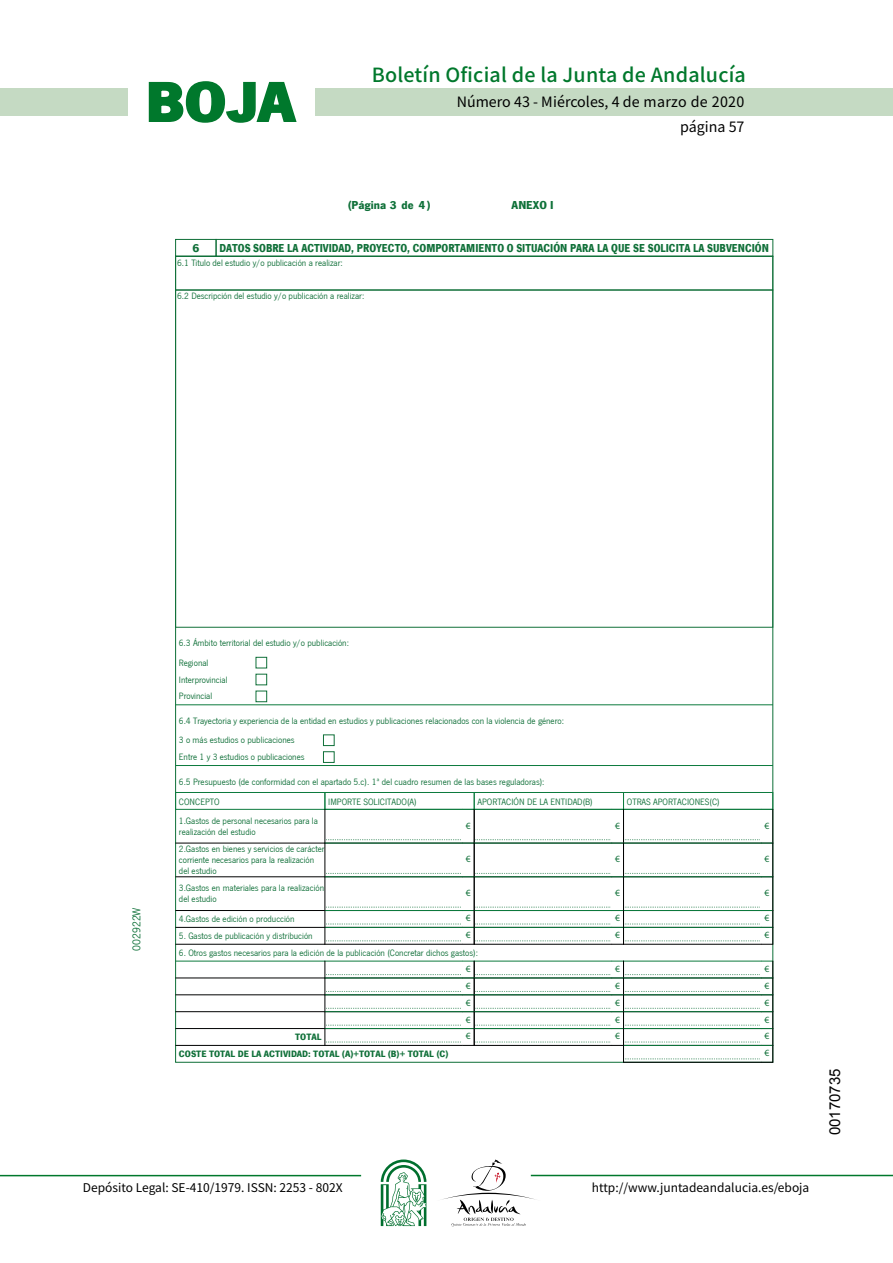
<style>
.page{position:relative;width:893px;height:1263px;background:#fff}
.page>*{position:absolute;margin:0;border:0;box-sizing:border-box;transform-origin:0 0}
.t1{font:700 57.75px "News Got T";color:#00782c;scale:1.14 1}
.t2{font:500 19.5px "Noto Sans HK";letter-spacing:.01em;color:#00782c}
.t3{font:15px "Arial";color:#000}
.t4{font:14.25px/24.5px "Noto Sans HK";color:#000;text-align:right}
.t5{font:12px "Noto Sans HK";color:#000}
.t6{font:700 11.85px "News Got T";color:#107039;scale:.9 1}
.t7{font:700 11.85px "News Got T";color:#107039}
.t8{font:11.85px "News Got T";color:#0f7139}
.t9{font:700 11.85px "News Got T";color:#0f7139}
.t10{font:9.45px/11.4px "News Got T";color:#107039}
.t11{font:700 9.45px "News Got T";color:#107039}
.t12{font:9.45px "Myriad Pro";color:#107039}
.s1{color:#0f7139}
</style>
<div class="page">
<div style="left:315px;top:88px;width:577px;height:28px;background:#c5dac3"></div>
<div style="left:0;top:88px;width:128px;height:28px;background:#c5dac3"></div>
<hr style="left:0;top:1175px;width:361px;height:1px;background:#00782c">
<hr style="left:531px;top:1175px;width:361px;height:1px;background:#00782c">
<svg style="left:148px;top:81px;width:149px;height:42px"></svg>
<svg style="left:442px;top:1159px;width:100px;height:67px"></svg>
<svg style="left:381px;top:1160px;width:45px;height:66px"></svg>
<div style="left:175px;top:239px;width:41px;height:18px;border:1px solid #107039"></div>
<div style="left:215px;top:239px;width:558px;height:18px;border:1px solid #107039"></div>
<div style="left:175px;top:256px;width:598px;height:34px;border:1px solid #107039"></div>
<div style="left:256px;top:657px;width:11px;height:11px;border:1px solid #107039"></div>
<div style="left:256px;top:674px;width:11px;height:11px;border:1px solid #107039"></div>
<div style="left:256px;top:691px;width:11px;height:11px;border:1px solid #107039"></div>
<hr style="left:175px;top:705px;width:598px;height:1px;background:#0d7b3e">
<div style="left:323px;top:735px;width:11px;height:11px;border:1px solid #107039"></div>
<div style="left:323px;top:751px;width:11px;height:12px;border:1px solid #107039"></div>
<hr style="left:175px;top:765px;width:598px;height:1px;background:#0d7b3e">
<div style="left:175px;top:792px;width:150px;height:18px;border:1px solid #0d7b3e"></div>
<div style="left:324px;top:792px;width:150px;height:18px;border:1px solid #0d7b3e"></div>
<div style="left:474px;top:792px;width:149px;height:18px;border:1px solid #0d7b3e"></div>
<div style="left:623px;top:792px;width:150px;height:18px;border:1px solid #0d7b3e"></div>
<hr style="left:175px;top:843px;width:150px;height:1px;background:#010202">
<hr style="left:324px;top:809px;width:138px;height:1px;background:#0d7b3e">
<hr style="left:324px;top:809px;width:1px;height:34px;background:#010202">
<svg style="left:462px;top:809px;width:12px;height:1px"></svg>
<hr style="left:474px;top:809px;width:138px;height:1px;background:#0d7b3e">
<hr style="left:474px;top:809px;width:1px;height:34px;background:#010202">
<hr style="left:623px;top:809px;width:138px;height:1px;background:#0d7b3e">
<hr style="left:623px;top:809px;width:1px;height:34px;background:#010202">
<hr style="left:772px;top:809px;width:1px;height:34px;background:#010202">
<hr style="left:175px;top:877px;width:150px;height:1px;background:#010202">
<hr style="left:324px;top:843px;width:138px;height:1px;background:#0d7b3e">
<hr style="left:324px;top:843px;width:1px;height:34px;background:#010202">
<hr style="left:474px;top:843px;width:1px;height:34px;background:#010202">
<hr style="left:623px;top:843px;width:1px;height:34px;background:#010202">
<svg style="left:326px;top:839px;width:447px;height:5px"></svg>
<hr style="left:772px;top:843px;width:1px;height:34px;background:#010202">
<hr style="left:175px;top:910px;width:150px;height:1px;background:#010202">
<hr style="left:324px;top:877px;width:138px;height:1px;background:#0d7b3e">
<hr style="left:324px;top:877px;width:1px;height:34px;background:#010202">
<hr style="left:474px;top:877px;width:1px;height:34px;background:#010202">
<hr style="left:623px;top:877px;width:1px;height:34px;background:#010202">
<svg style="left:326px;top:873px;width:447px;height:5px"></svg>
<hr style="left:772px;top:877px;width:1px;height:34px;background:#010202">
<hr style="left:175px;top:927px;width:150px;height:1px;background:#010202">
<hr style="left:175px;top:944px;width:150px;height:1px;background:#010202">
<svg style="left:324px;top:907px;width:449px;height:38px"></svg>
<hr style="left:175px;top:961px;width:150px;height:1px;background:#0d7b3e">
<hr style="left:175px;top:978px;width:150px;height:1px;background:#010202">
<hr style="left:175px;top:995px;width:150px;height:1px;background:#010202">
<hr style="left:175px;top:1011px;width:150px;height:1px;background:#010202">
<hr style="left:175px;top:1028px;width:150px;height:1px;background:#010202">
<hr style="left:175px;top:1045px;width:150px;height:1px;background:#010202">
<svg style="left:324px;top:961px;width:449px;height:102px"></svg>
<h1 class="t1" style="left:145px;top:68px;width:133px">BOJA</h1>
<h2 class="t2" style="left:372px;top:64px;width:375px">Boletín Oficial de la Junta de Andalucía</h2>
<h3 class="t4" style="left:457px;top:90px;width:289px">Número 43 - Miércoles, 4 de marzo de 2020 página 57</h3>
<p class="t7" style="left:347px;top:198px;width:85px">(Página <span class="s1">3</span> de )</p>
<p class="t9" style="left:418px;top:198px;width:8px">4</p>
<p class="t9" style="left:511px;top:198px;width:43px">ANEXO I</p>
<p class="t7" style="left:192px;top:241px;width:8px">6</p>
<p class="t6" style="left:219px;top:241px;width:612px">DATOS SOBRE LA ACTIVIDAD, PROYECTO, COMPORTAMIENTO O SITUACIÓN PARA LA QUE SE SOLICITA LA SUBVENCIÓN</p>
<p class="t10" style="left:177px;top:258px;width:167px">6.1 Titulo del estudio y/o publicación a realizar:</p>
<p class="t10" style="left:177px;top:290px;width:188px">6.2 Descripción del estudio y/o publicación a realizar:</p>
<p class="t8" style="left:130px;top:951px;width:45px;rotate:-90deg">002922W</p>
<p class="t10" style="left:179px;top:634px;width:171px;line-height:19.2px">6.3 Ámbito territorial del estudio y/o publicación:<br>Regional</p>
<p class="t10" style="left:179px;top:671px;width:50px;line-height:16.8px">Interprovincial<br>Provincial</p>
<p class="t10" style="left:179px;top:711px;width:386px;line-height:19.4px">6.4 Trayectoria y experiencia de la entidad en estudios y publicaciones relacionados con la violencia de género:<br>3 o más estudios o publicaciones</p>
<p class="t10" style="left:179px;top:751px;width:127px">Entre 1 y 3 estudios o publicaciones</p>
<p class="t10" style="left:179px;top:771px;width:367px;line-height:20.2px">6.5 Presupuesto (de conformidad con el apartado 5.c). 1ª del cuadro resumen de las bases reguladoras):<br>CONCEPTO</p>
<p class="t10" style="left:328px;top:796px;width:90px">IMPORTE SOLICITADO(A)</p>
<p class="t10" style="left:477px;top:796px;width:117px">APORTACIÓN DE LA ENTIDAD(B)</p>
<p class="t10" style="left:627px;top:796px;width:94px">OTRAS APORTACIONES(C)</p>
<p class="t10" style="left:179px;top:815px;width:140px">1.Gastos de personal necesarios para la realización del estudio</p>
<p class="t12" style="left:466px;top:820px;width:6px">€</p>
<p class="t12" style="left:615px;top:820px;width:6px">€</p>
<p class="t12" style="left:764px;top:820px;width:6px">€</p>
<p class="t10" style="left:179px;top:843px;width:147px">2.Gastos en bienes y servicios de carácter corriente necesarios para la realización del estudio</p>
<p class="t12" style="left:466px;top:853px;width:6px">€</p>
<p class="t12" style="left:615px;top:853px;width:6px">€</p>
<p class="t12" style="left:764px;top:853px;width:6px">€</p>
<p class="t10" style="left:179px;top:882px;width:147px">3.Gastos en materiales para la realización del estudio</p>
<p class="t12" style="left:466px;top:887px;width:6px">€</p>
<p class="t12" style="left:615px;top:887px;width:6px">€</p>
<p class="t12" style="left:764px;top:887px;width:6px">€</p>
<p class="t10" style="left:179px;top:913px;width:117px">4.Gastos de edición o producción</p>
<p class="t12" style="left:466px;top:912px;width:6px">€</p>
<p class="t12" style="left:615px;top:912px;width:6px">€</p>
<p class="t12" style="left:764px;top:912px;width:6px">€</p>
<p class="t10" style="left:179px;top:930px;width:135px">5. Gastos de publicación y distribución</p>
<p class="t12" style="left:466px;top:929px;width:6px">€</p>
<p class="t12" style="left:615px;top:929px;width:6px">€</p>
<p class="t12" style="left:764px;top:929px;width:6px">€</p>
<p class="t10" style="left:179px;top:947px;width:300px">6. Otros gastos necesarios para la edición de la publicación (Concretar dichos gastos):</p>
<p class="t12" style="left:466px;top:963px;width:6px">€</p>
<p class="t12" style="left:615px;top:963px;width:6px">€</p>
<p class="t12" style="left:764px;top:963px;width:6px">€</p>
<p class="t12" style="left:466px;top:980px;width:6px">€</p>
<p class="t12" style="left:615px;top:980px;width:6px">€</p>
<p class="t12" style="left:764px;top:980px;width:6px">€</p>
<p class="t12" style="left:466px;top:997px;width:6px">€</p>
<p class="t12" style="left:615px;top:997px;width:6px">€</p>
<p class="t12" style="left:764px;top:997px;width:6px">€</p>
<p class="t12" style="left:466px;top:1014px;width:6px">€</p>
<p class="t12" style="left:615px;top:1014px;width:6px">€</p>
<p class="t12" style="left:764px;top:1014px;width:6px">€</p>
<p class="t11" style="left:295px;top:1031px;width:28px">TOTAL</p>
<p class="t12" style="left:466px;top:1030px;width:6px">€</p>
<p class="t12" style="left:615px;top:1030px;width:6px">€</p>
<p class="t12" style="left:764px;top:1030px;width:6px">€</p>
<p class="t11" style="left:179px;top:1048px;width:271px">COSTE TOTAL DE LA ACTIVIDAD: TOTAL (A)+TOTAL (B)+ TOTAL (C)</p>
<p class="t12" style="left:764px;top:1047px;width:6px">€</p>
<p class="t5" style="left:83px;top:1181px;width:261px">Depósito Legal: SE-410/1979. ISSN: 2253 - 802X</p>
<p class="t5" style="left:592px;top:1181px;width:219px">http://www.juntadeandalucia.es/eboja</p>
<h3 class="t3" style="left:825px;top:1135px;width:68px;rotate:-90deg">00170735</h3>
</div>
